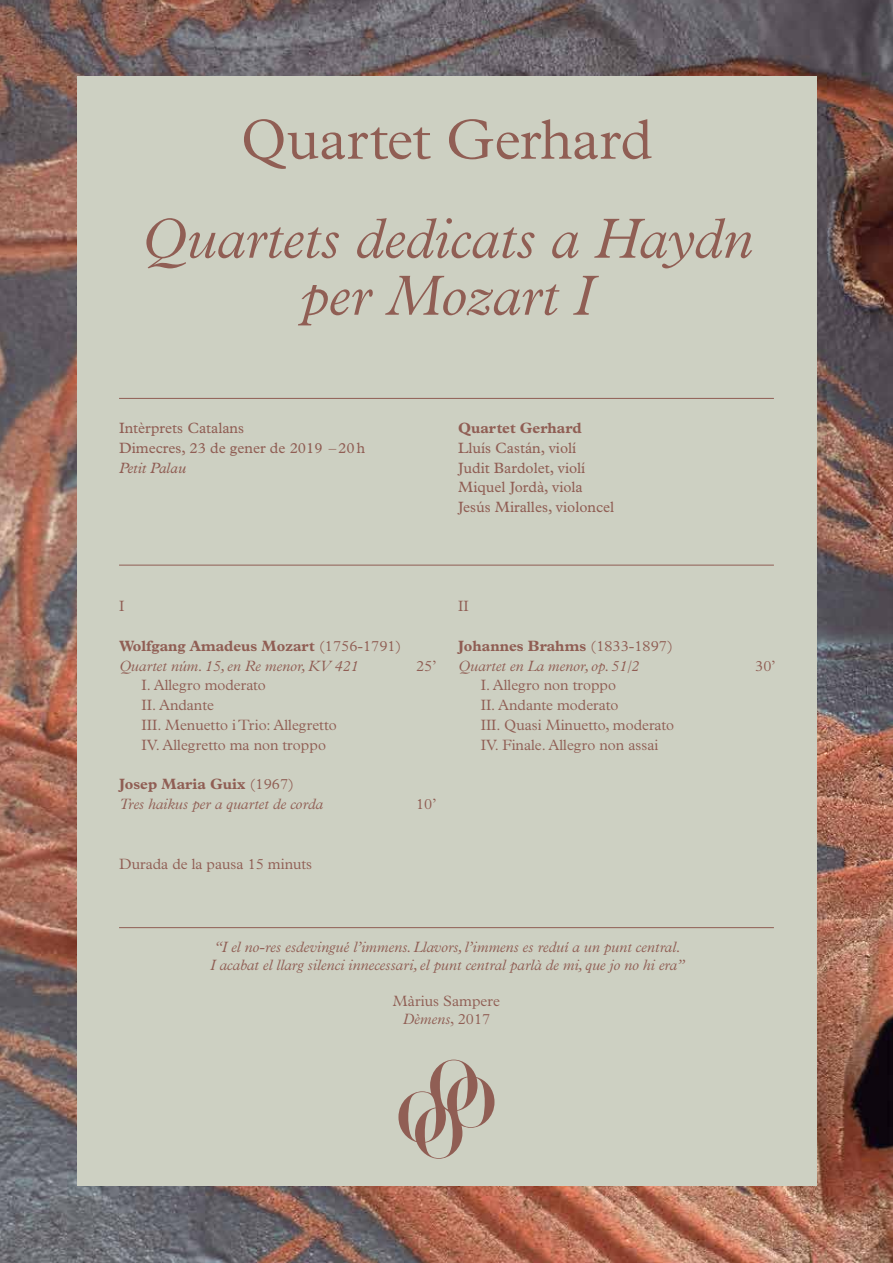
<style>
.page{position:relative;width:893px;height:1263px;background:#fff}
.page>*{position:absolute;margin:0;border:0;box-sizing:border-box;transform-origin:0 0}
.t1{font:italic 300 57px/57px "Plantin Std";letter-spacing:-.005em;color:#905e54;text-align:center}
.t2{font:300 57px "Plantin Std";color:#905e54}
.t3{font:italic 300 15px/19.8px "Plantin Std";color:#905e54}
.t4{font:300 15px/19.8px "Plantin Std";color:#905e54}
.t5{font:15px/19.8px "Plantin Std";color:#905e54}
.t6{font:700 15px "Plantin Std";color:#905e54}
.t7{font:italic 15px "Plantin Std";color:#905e54}
.t8{font:300 15px "Plantin Std";color:#905e54}
.s1{font-weight:700;font-style:normal}
.s2{font-style:normal}
.s3{font-style:italic}
</style>
<div class="page">
<img style="left:0;top:0;width:893px;height:1263px">
<div style="left:77px;top:77px;width:739px;height:1109px;background:#cdd0c2"></div>
<svg style="left:398px;top:1059px;width:96px;height:100px"></svg>
<hr style="left:119px;top:398px;width:655px;height:1px;background:#905e54">
<hr style="left:119px;top:565px;width:655px;height:1px;background:#905e54">
<hr style="left:119px;top:927px;width:655px;height:1px;background:#905e54">
<h1 class="t2" style="left:241px;top:107px;width:413px">Quartet Gerhard</h1>
<h1 class="t1" style="left:141px;top:211px;width:613px">Quartets dedicats a Haydn per Mozart I</h1>
<p class="t5" style="left:119px;top:418px;width:247px">Intèrprets Catalans<br>Dimecres, 23 de gener de 2019 –20h</p>
<p class="t7" style="left:119px;top:459px;width:68px">Petit Palau</p>
<p class="t6" style="left:458px;top:419px;width:125px">Quartet Gerhard</p>
<p class="t5" style="left:458px;top:438px;width:158px">Lluís Castán, violí<br>Judit Bardolet, violí<br>Miquel Jordà, viola<br>Jesús Miralles, violoncel</p>
<p class="t8" style="left:119px;top:597px;width:7px">I</p>
<p class="t3" style="left:119px;top:636px;width:284px"><span class="s1">Wolfgang Amadeus Mozart</span> <span class="s2">(1756-1791)<br></span>Quartet núm. 15, en Re menor, KV 421</p>
<p class="t4" style="left:142px;top:675px;width:197px">I. Allegro moderato<br>II. Andante<br>III. Menuetto i Trio: Allegretto<br>IV. Allegretto ma non troppo</p>
<p class="t3" style="left:119px;top:775px;width:205px"><span class="s1">Josep Maria Guix</span> <span class="s2">(1967)<br></span>Tres haikus per a quartet de corda</p>
<p class="t4" style="left:416px;top:656px;width:22px">25’</p>
<p class="t4" style="left:416px;top:794px;width:22px">10’</p>
<p class="t4" style="left:119px;top:854px;width:195px">Durada de la pausa 15 minuts</p>
<p class="t8" style="left:458px;top:597px;width:12px">II</p>
<p class="t3" style="left:458px;top:636px;width:216px"><span class="s1">Johannes Brahms</span> <span class="s2">(1833-1897)<br></span>Quartet en La menor, op. 51/2</p>
<p class="t4" style="left:481px;top:675px;width:195px">I. Allegro non troppo<br>II. Andante moderato<br>III. Quasi Minuetto, moderato<br>IV. Finale. Allegro non assai</p>
<p class="t3" style="left:210px;top:938px;width:476px;line-height:18px">“I el no-res esdevingué l’immens. Llavors, l’immens es reduí a un punt central.<br>I acabat el llarg silenci innecessari, el punt central parlà de mi, que jo no hi era”</p>
<p class="t4" style="left:393px;top:992px;width:109px;line-height:18px;text-align:center">Màrius Sampere<br><span class="s3">Dèmens</span>, 2017</p>
<p class="t4" style="left:755px;top:656px;width:22px">30’</p>
</div>
